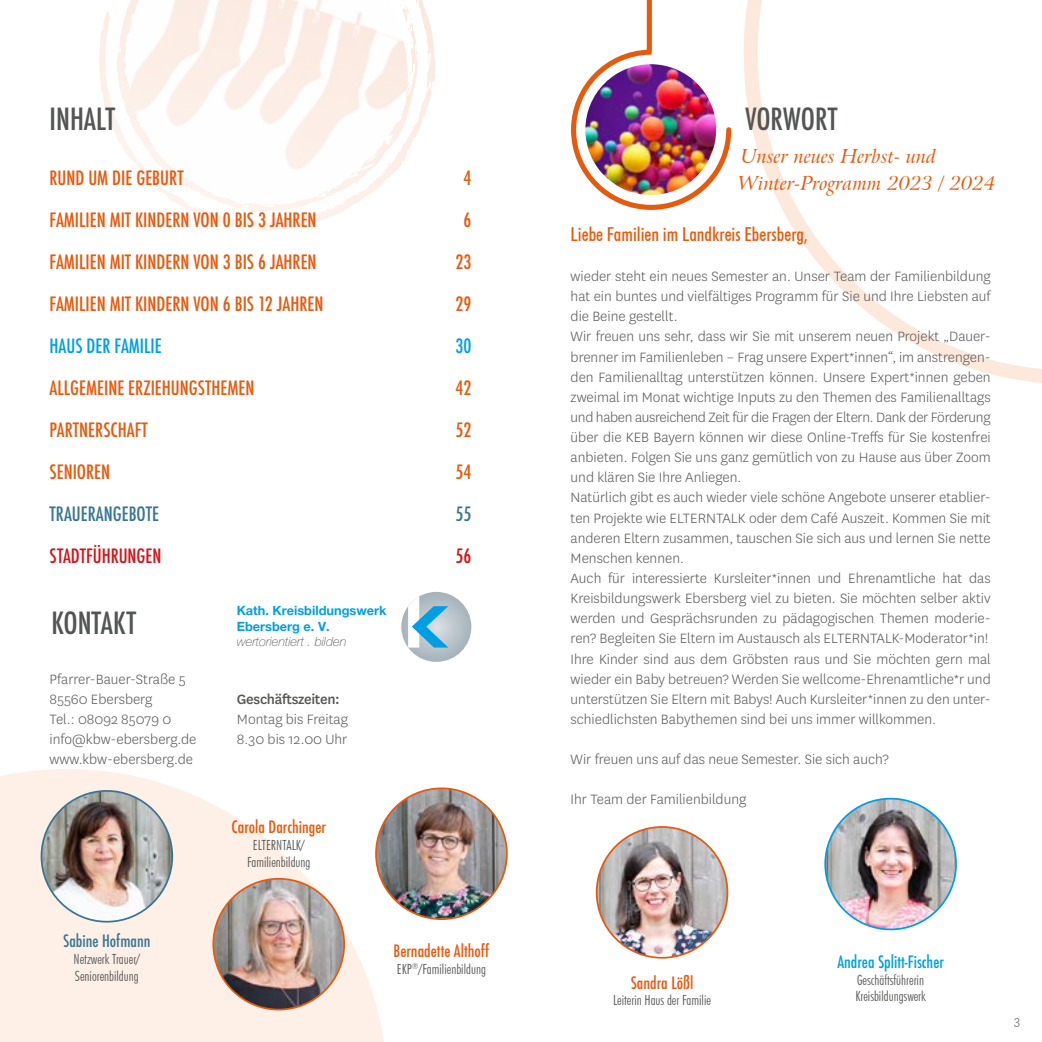
<style>
.page{position:relative;width:1042px;height:1042px;background:#fff}
.page>*{position:absolute;margin:0;border:0;box-sizing:border-box;transform-origin:0 0}
.t1{font:500 condensed 29.75px "Futura";color:#535454}
.t2{font:500 condensed 19.25px "Futura";color:#e65a0e}
.t3{font:italic 19.25px/26.2px "Arrus BT";color:#e65a0e}
.t4{font:500 condensed 19.25px "Futura BT";color:#e65a0e}
.t5{font:500 condensed 19.25px "Futura";color:#009fe3}
.t6{font:500 condensed 19.25px "Futura";color:#397592}
.t7{font:500 condensed 19.25px "Futura";color:#d31418}
.t8{font:500 condensed 16.62px "Futura";color:#e65a0e}
.t9{font:500 condensed 16.62px "Futura";color:#009fe3}
.t10{font:500 condensed 16.62px "Futura";color:#397592}
.t11{font:300 15.75px/20.1px "National";color:#575756}
.t12{font:500 15.75px "National";letter-spacing:-.02em;color:#575756}
.t13{font:300 condensed 14px/16.8px "Futura BT";color:#575756}
.t14{font:300 14px "National";color:#575756}
.t15{font:700 12.78px/15.4px "Helvetica Neue LT Pro";color:#009fe3}
.t16{font:italic 100 12.78px "Helvetica Neue LT Pro";color:#575756}
</style>
<div class="page">
<svg style="left:743px;top:0;width:299px;height:383px"></svg>
<svg style="left:0;top:769px;width:388px;height:273px;fill:#fef0e7"></svg>
<svg style="left:99px;top:0;width:337px;height:231px"></svg>
<svg style="left:116px;top:190px;width:301px;height:22px"></svg>
<img style="left:101px;top:14px;width:331px;height:176px">
<svg style="left:116px;top:0;width:301px;height:183px"></svg>
<img style="left:116px;top:0;width:78px;height:102px">
<svg style="left:399px;top:0;width:19px;height:56px"></svg>
<svg style="left:407px;top:80px;width:6px;height:24px"></svg>
<svg style="left:389px;top:133px;width:2px;height:7px"></svg>
<svg style="left:351px;top:172px;width:17px;height:17px"></svg>
<img style="left:571px;top:0;width:161px;height:210px">
<img style="left:213px;top:879px;width:131px;height:130px;border-radius:65px">
<img style="left:41px;top:791px;width:131px;height:130px;border-radius:65px">
<img style="left:597px;top:827px;width:130px;height:131px;border-radius:65px">
<img style="left:376px;top:788px;width:131px;height:131px;border-radius:65px">
<img style="left:825px;top:798px;width:131px;height:131px;border-radius:65px">
<img style="left:401px;top:592px;width:70px;height:70px;border-radius:35px">
<svg style="left:408px;top:596px;width:40px;height:51px"></svg>
<h1 class="t1" style="left:50px;top:100px;width:67px">INHALT</h1>
<h1 class="t1" style="left:745px;top:100px;width:94px">VORWORT</h1>
<p class="t2" style="left:50px;top:166px;width:136px">RUND UM DIE GEBURT</p>
<p class="t2" style="left:463px;top:166px;width:9px">4</p>
<p class="t2" style="left:50px;top:208px;width:268px">FAMILIEN MIT KINDERN VON 0 BIS 3 JAHREN</p>
<p class="t2" style="left:463px;top:208px;width:9px">6</p>
<p class="t2" style="left:50px;top:250px;width:268px">FAMILIEN MIT KINDERN VON 3 BIS 6 JAHREN</p>
<p class="t2" style="left:455px;top:250px;width:17px">23</p>
<p class="t2" style="left:50px;top:292px;width:275px">FAMILIEN MIT KINDERN VON 6 BIS 12 JAHREN</p>
<p class="t2" style="left:455px;top:292px;width:17px">29</p>
<p class="t5" style="left:50px;top:334px;width:114px">HAUS DER FAMILIE</p>
<p class="t5" style="left:455px;top:334px;width:17px">30</p>
<p class="t2" style="left:50px;top:376px;width:206px">ALLGEMEINE ERZIEHUNGSTHEMEN</p>
<p class="t2" style="left:455px;top:376px;width:17px">42</p>
<p class="t2" style="left:50px;top:418px;width:100px">PARTNERSCHAFT</p>
<p class="t2" style="left:455px;top:418px;width:17px">52</p>
<p class="t2" style="left:50px;top:460px;width:62px">SENIOREN</p>
<p class="t2" style="left:455px;top:460px;width:17px">54</p>
<p class="t6" style="left:50px;top:502px;width:111px">TRAUERANGEBOTE</p>
<p class="t6" style="left:455px;top:502px;width:17px">55</p>
<p class="t7" style="left:50px;top:544px;width:113px">STADTFÜHRUNGEN</p>
<p class="t7" style="left:455px;top:544px;width:17px">56</p>
<h1 class="t1" style="left:51px;top:603px;width:86px">KONTAKT</h1>
<p class="t11" style="left:50px;top:668px;width:148px">Pfarrer-Bauer-Straße 5<br>85560 Ebersberg<br>Tel.: 08092 85079 0 info@kbw-ebersberg.de www.kbw-ebersberg.de</p>
<p class="t15" style="left:237px;top:603px;width:151px">Kath. Kreisbildungswerk<br>Ebersberg e. V.</p>
<p class="t16" style="left:237px;top:634px;width:111px">wertorientiert . bilden</p>
<p class="t12" style="left:237px;top:688px;width:104px">Geschäftszeiten:</p>
<p class="t11" style="left:237px;top:708px;width:112px">Montag bis Freitag<br>8.30 bis 12.00 Uhr</p>
<p class="t8" style="left:231px;top:816px;width:96px">Carola Darchinger</p>
<p class="t13" style="left:247px;top:836px;width:65px;text-align:center">ELTERNTALK/<br>Familienbildung</p>
<p class="t3" style="left:737px;top:144px;width:260px">Unser neues Herbst- und<br>Winter-Programm 2023 / 2024</p>
<p class="t4" style="left:570px;top:222px;width:238px">Liebe Familien im Landkreis Ebersberg,</p>
<p class="t11" style="left:570px;top:266px;width:422px">wieder steht ein neues Semester an. Unser Team der Familienbildung hat ein buntes und vielfältiges Programm für Sie und Ihre Liebsten auf die Beine gestellt.<br>Wir freuen uns sehr, dass wir Sie mit unserem neuen Projekt „Dauer&shy;brenner im Familienleben – Frag unsere Expert*innen“, im anstrengen&shy;den Familienalltag unterstützen können. Unsere Expert*innen geben zweimal im Monat wichtige Inputs zu den Themen des Familienalltags und haben ausreichend Zeit für die Fragen der Eltern. Dank der Förderung über die KEB Bayern können wir diese Online-Treffs für Sie kostenfrei anbieten. Folgen Sie uns ganz gemütlich von zu Hause aus über Zoom und klären Sie Ihre Anliegen.<br>Natürlich gibt es auch wieder viele schöne Angebote unserer etablier&shy;ten Projekte wie ELTERNTALK oder dem Café Auszeit. Kommen Sie mit anderen Eltern zusammen, tauschen Sie sich aus und lernen Sie nette Menschen kennen.<br>Auch für interessierte Kursleiter*innen und Ehrenamtliche hat das Kreisbildungswerk Ebersberg viel zu bieten. Sie möchten selber aktiv werden und Gesprächsrunden zu pädagogischen Themen moderie&shy;ren? Begleiten Sie Eltern im Austausch als ELTERNTALK-Moderator*in!<br>Ihre Kinder sind aus dem Gröbsten raus und Sie möchten gern mal wieder ein Baby betreuen? Werden Sie wellcome-Ehrenamtliche*r und unterstützen Sie Eltern mit Babys! Auch Kursleiter*innen zu den unter&shy;schiedlichsten Babythemen sind bei uns immer willkommen.</p>
<p class="t11" style="left:570px;top:749px;width:320px">Wir freuen uns auf das neue Semester. Sie sich auch?</p>
<p class="t11" style="left:570px;top:789px;width:177px">Ihr Team der Familienbildung</p>
<p class="t10" style="left:63px;top:930px;width:89px">Sabine Hofmann</p>
<p class="t13" style="left:74px;top:950px;width:68px">Netzwerk Trauer/<br>Seniorenbildung</p>
<p class="t8" style="left:393px;top:940px;width:97px">Bernadette Althoff</p>
<p class="t13" style="left:397px;top:960px;width:91px">EKP<sup>®</sup>/Familienbildung</p>
<p class="t8" style="left:631px;top:972px;width:64px">Sandra Lößl</p>
<p class="t13" style="left:613px;top:992px;width:99px">Leiterin Haus der Familie</p>
<p class="t9" style="left:837px;top:951px;width:108px">Andrea Splitt-Fischer</p>
<p class="t13" style="left:855px;top:971px;width:72px">Geschäftsführerin<br>Kreisbildungswerk</p>
<p class="t14" style="left:1014px;top:1012px;width:8px">3</p>
</div>
